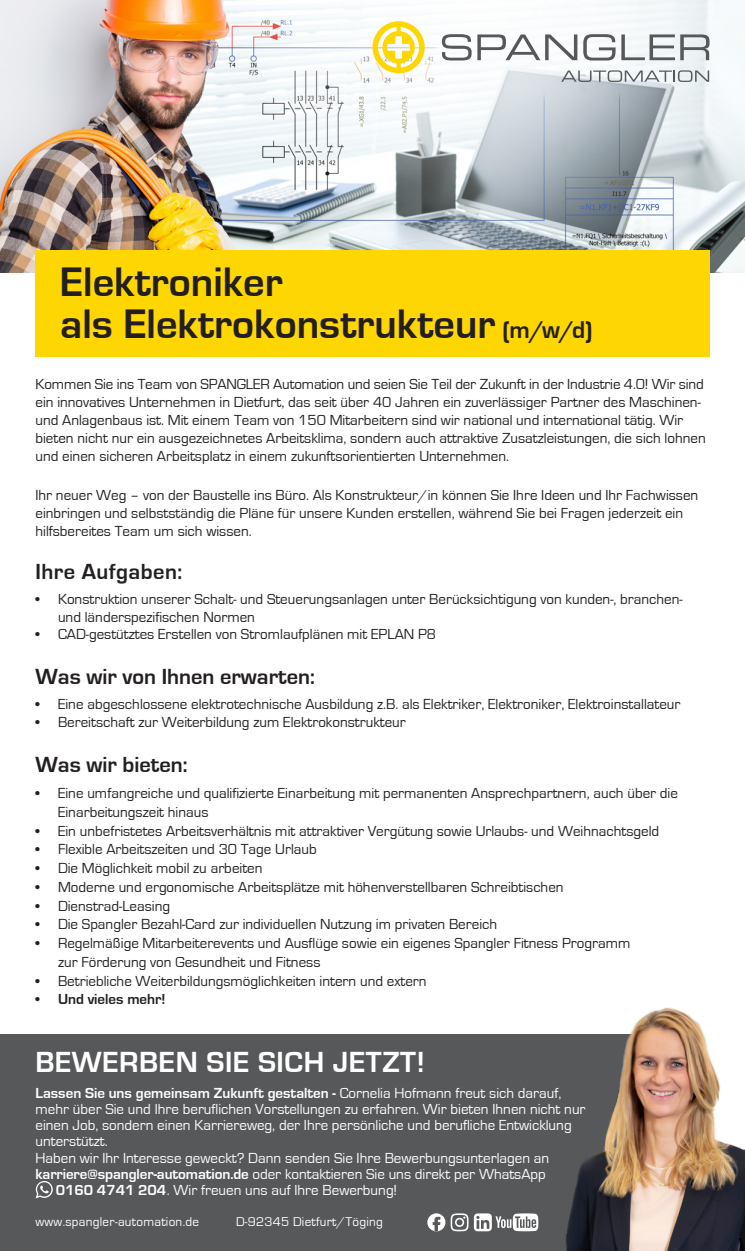
<style>
.page{position:relative;width:745px;height:1251px;background:#fff}
.page>*{position:absolute;margin:0;border:0;box-sizing:border-box;transform-origin:0 0}
.t1{font:700 42.5px/42.5px "Eurostile";color:#231f20}
.t2{font:700 30px "Eurostile";letter-spacing:.02em;color:#fff}
.t3{font:700 22.5px "Eurostile";color:#231f20}
.t4{font:700 22.5px "Eurostile";letter-spacing:.02em;color:#231f20}
.t5{font:15px/18px "Eurostile";color:#231f20}
.t6{font:15px "Eurostile";color:#fff}
.t7{font:700 15px "Eurostile";color:#fff}
.t8{font:700 15px "Eurostile";color:#231f20}
.t9{font:13.12px "Eurostile";letter-spacing:.02em;color:#fff}
.s1{font-size:25px}
.s2{font-weight:400}
.s3{font-weight:700}
</style>
<div class="page">
<img style="left:0;top:0;width:206px;height:273px">
<svg style="left:206px;top:0;width:538px;height:273px"></svg>
<div style="left:0;top:1034px;width:673px;height:216px;background:#57585a"></div>
<svg style="left:427px;top:1213px;width:18px;height:18px"></svg>
<svg style="left:432px;top:1217px;width:8px;height:14px"></svg>
<svg style="left:495px;top:1213px;width:43px;height:18px"></svg>
<svg style="left:450px;top:1213px;width:18px;height:18px"></svg>
<div style="left:473px;top:1213px;width:18px;height:18px;background:#fff;border-radius:4px"></div>
<svg style="left:476px;top:1216px;width:13px;height:13px"></svg>
<img style="left:554px;top:1007px;width:190px;height:244px">
<svg style="left:36px;top:1181px;width:17px;height:17px"></svg>
<svg style="left:372px;top:21px;width:52px;height:52px"></svg>
<svg style="left:441px;top:34px;width:30px;height:26px"></svg>
<svg style="left:477px;top:34px;width:100px;height:26px"></svg>
<svg style="left:583px;top:34px;width:32px;height:26px"></svg>
<svg style="left:621px;top:34px;width:88px;height:26px"></svg>
<svg style="left:561px;top:70px;width:147px;height:12px"></svg>
<div style="left:35px;top:250px;width:674px;height:106px;background:#fed702"></div>
<h1 class="t1" style="left:60px;top:261px;width:533px">Elektroniker<br>als Elektrokonstrukteur <span class="s1">(m/w/d)</span></h1>
<p class="t5" style="left:35px;top:376px;width:671px">Kommen Sie ins Team von SPANGLER Automation und seien Sie Teil der Zukunft in der Industrie 4.0! Wir sind ein innovatives Unternehmen in Dietfurt, das seit über 40 Jahren ein zuverlässiger Partner des Maschinen&shy;und Anlagenbaus ist. Mit einem Team von 150 Mitarbeitern sind wir national und international tätig. Wir bieten nicht nur ein ausgezeichnetes Arbeitsklima, sondern auch attraktive Zusatzleistungen, die sich lohnen und einen sicheren Arbeitsplatz in einem zukunftsorientierten Unternehmen.</p>
<p class="t5" style="left:35px;top:486px;width:664px">Ihr neuer Weg – von der Baustelle ins Büro. Als Konstrukteur/in können Sie Ihre Ideen und Ihr Fachwissen einbringen und selbstständig die Pläne für unsere Kunden erstellen, während Sie bei Fragen jederzeit ein hilfsbereites Team um sich wissen.</p>
<h3 class="t4" style="left:35px;top:560px;width:148px">Ihre Aufgaben:</h3>
<p class="t5" style="left:58px;top:591px;width:625px;line-height:17.5px;text-indent:-22px">• Konstruktion unserer Schalt- und Steuerungsanlagen unter Berücksichtigung von kunden-, branchen&shy;und länderspezifischen Normen</p>
<p class="t5" style="left:35px;top:626px;width:402px">• CAD-gestütztes Erstellen von Stromlaufplänen mit EPLAN P8</p>
<h3 class="t3" style="left:35px;top:665px;width:281px">Was wir von Ihnen erwarten:</h3>
<p class="t5" style="left:35px;top:696px;width:646px">• Eine abgeschlossene elektrotechnische Ausbildung z.B. als Elektriker, Elektroniker, Elektroinstallateur</p>
<p class="t5" style="left:35px;top:713px;width:371px">• Bereitschaft zur Weiterbildung zum Elektrokonstrukteur</p>
<h3 class="t3" style="left:35px;top:752px;width:153px">Was wir bieten:</h3>
<p class="t5" style="left:58px;top:784px;width:621px;line-height:18.8px;text-indent:-22px">• Eine umfangreiche und qualifizierte Einarbeitung mit permanenten Ansprechpartnern, auch über die<br>Einarbeitungszeit hinaus</p>
<p class="t5" style="left:35px;top:822px;width:625px">• Ein unbefristetes Arbeitsverhältnis mit attraktiver Vergütung sowie Urlaubs- und Weihnachtsgeld</p>
<p class="t5" style="left:35px;top:841px;width:282px">• Flexible Arbeitszeiten und 30 Tage Urlaub</p>
<p class="t5" style="left:35px;top:859px;width:228px">• Die Möglichkeit mobil zu arbeiten</p>
<p class="t5" style="left:35px;top:878px;width:529px">• Moderne und ergonomische Arbeitsplätze mit höhenverstellbaren Schreibtischen</p>
<p class="t5" style="left:35px;top:897px;width:136px">• Dienstrad-Leasing</p>
<p class="t5" style="left:35px;top:916px;width:463px">• Die Spangler Bezahl-Card zur individuellen Nutzung im privaten Bereich</p>
<p class="t5" style="left:58px;top:934px;width:573px;line-height:18.8px;text-indent:-22px">• Regelmäßige Mitarbeiterevents und Ausflüge sowie ein eigenes Spangler Fitness Programm zur Förderung von Gesundheit und Fitness</p>
<p class="t5" style="left:35px;top:972px;width:392px">• Betriebliche Weiterbildungsmöglichkeiten intern und extern</p>
<p class="t8" style="left:35px;top:991px;width:132px">• Und vieles mehr!</p>
<h2 class="t2" style="left:35px;top:1046px;width:391px">BEWERBEN SIE SICH JETZT!</h2>
<p class="t7" style="left:35px;top:1084px;width:527px">Lassen Sie uns gemeinsam Zukunft gestalten - <span class="s2">Cornelia Hofmann freut sich darauf,</span></p>
<p class="t6" style="left:35px;top:1101px;width:551px">mehr über Sie und Ihre beruflichen Vorstellungen zu erfahren. Wir bieten Ihnen nicht nur</p>
<p class="t6" style="left:35px;top:1117px;width:537px">einen Job, sondern einen Karriereweg, der Ihre persönliche und berufliche Entwicklung</p>
<p class="t6" style="left:35px;top:1133px;width:74px">unterstützt.</p>
<p class="t6" style="left:35px;top:1149px;width:515px">Haben wir Ihr Interesse geweckt? Dann senden Sie Ihre Bewerbungsunterlagen an</p>
<p class="t6" style="left:35px;top:1166px;width:511px"><span class="s3">karriere@spangler-automation.de</span> oder kontaktieren Sie uns direkt per WhatsApp</p>
<p class="t6" style="left:56px;top:1182px;width:342px"><span class="s3">0160 4741 204</span>. Wir freuen uns auf Ihre Bewerbung!</p>
<p class="t9" style="left:35px;top:1214px;width:165px">www.spangler-automation.de</p>
<p class="t9" style="left:236px;top:1214px;width:148px">D-92345 Dietfurt/Töging</p>
</div>
